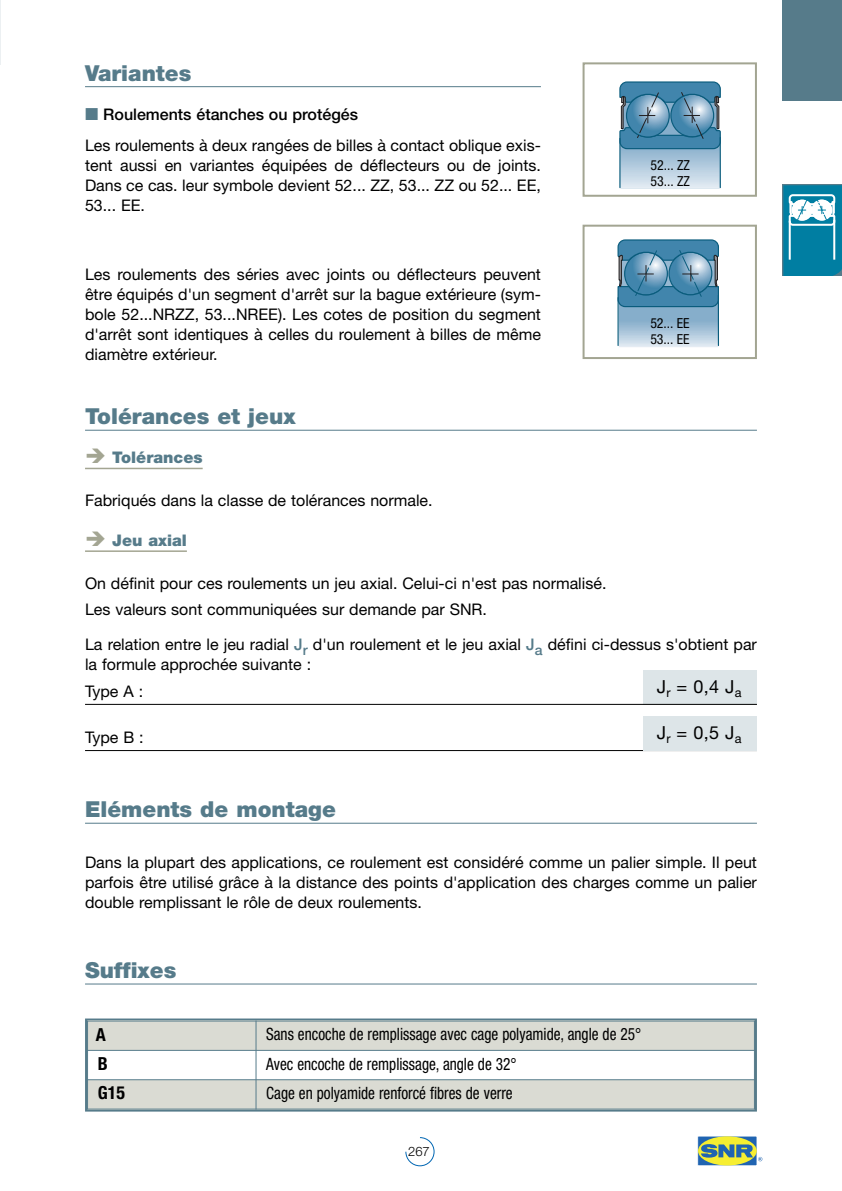
<style>
.page{position:relative;width:842px;height:1191px;background:#fff}
.page>*{position:absolute;margin:0;border:0;box-sizing:border-box;transform-origin:0 0}
.t1{font:900 22px "Helvetica Neue";color:#567b8a}
.t2{font:18px "Helvetica Neue";color:#000}
.t3{font:700 condensed 18px "Helvetica Neue";color:#000}
.t4{font:condensed 17px "Helvetica Neue";color:#000;scale:.9 1}
.t5{font:16px/20px "Helvetica Neue";color:#000;text-align:justify}
.t6{font:500 16px "Helvetica Neue";color:#000}
.t7{font:900 16px "Helvetica Neue";color:#567b8a}
.t8{font:condensed 13.8px/16.6px "Helvetica Neue";color:#000}
.t9{font:300 13px "Helvetica Neue";color:#000}
.s1{font-weight:500;color:#567b8a}
</style>
<div class="page">
<div style="left:782px;top:0;width:60px;height:101px;background:#567b8a"></div>
<hr style="left:0;top:0;width:1px;height:64px;background:#ecf0f2">
<svg style="left:405px;top:1137px;width:29px;height:29px"></svg>
<div style="left:782px;top:184px;width:60px;height:92px;background:#567b8a"></div>
<svg style="left:783px;top:185px;width:59px;height:91px;background:#3598b4"></svg>
<div style="left:698px;top:1136px;width:59px;height:29px;background:#2064b1"></div>
<div style="left:697px;top:1135px;width:60px;height:31px;border:1px solid #fff"></div>
<div style="left:698px;top:1136px;width:59px;height:29px;background:#f6ee31;border-radius:50%"></div>
<svg style="left:701px;top:1144px;width:61px;height:17px"></svg>
<hr style="left:85px;top:86px;width:456px;height:1px;background:#567b8a">
<svg style="left:617px;top:239px;width:102px;height:108px;background:#71a0bc"></svg>
<hr style="left:85px;top:430px;width:672px;height:1px;background:#567b8a">
<hr style="left:85px;top:468px;width:118px;height:1px;background:#a3a592">
<hr style="left:85px;top:550px;width:102px;height:2px;background:#a3a592">
<hr style="left:85px;top:822px;width:672px;height:1px;background:#567b8a">
<hr style="left:85px;top:983px;width:672px;height:1px;background:#567b8a">
<div style="left:643px;top:670px;width:114px;height:34px;background:#dde5e8"></div>
<hr style="left:85px;top:704px;width:672px;height:1px;background:#000">
<hr style="left:85px;top:750px;width:672px;height:1px;background:#000">
<div style="left:643px;top:716px;width:114px;height:34px;background:#dde5e8"></div>
<div style="left:582px;top:62px;width:175px;height:135px;border:2px solid #a3a592"></div>
<div style="left:582px;top:225px;width:175px;height:134px;border:2px solid #a3a592"></div>
<svg style="left:619px;top:81px;width:102px;height:108px;background:#7aa5bf"></svg>
<hr style="left:619px;top:138px;width:1px;height:50px;background:#0a5c7d">
<hr style="left:720px;top:137px;width:1px;height:51px;background:#0a5c7d">
<div style="left:85px;top:1018px;width:672px;height:93px;border:2px solid #567b8a"></div>
<div style="left:87px;top:1020px;width:169px;height:30px;background:#dadbd3"></div>
<div style="left:256px;top:1020px;width:499px;height:30px;background:#dadbd3"></div>
<div style="left:87px;top:1079px;width:169px;height:30px;background:#dadbd3"></div>
<div style="left:256px;top:1079px;width:499px;height:30px;background:#dadbd3"></div>
<hr style="left:87px;top:1020px;width:1px;height:89px;background:#567b8a">
<hr style="left:255px;top:1020px;width:1px;height:89px;background:#567b8a">
<hr style="left:754px;top:1020px;width:1px;height:89px;background:#567b8a">
<hr style="left:87px;top:1020px;width:668px;height:1px;background:#567b8a">
<hr style="left:87px;top:1049px;width:668px;height:1px;background:#567b8a">
<hr style="left:87px;top:1079px;width:668px;height:1px;background:#567b8a">
<hr style="left:87px;top:1108px;width:668px;height:1px;background:#567b8a">
<h1 class="t1" style="left:85px;top:65px;width:108px">Variantes</h1>
<p class="t6" style="left:103px;top:108px;width:256px">Roulements étanches ou protégés</p>
<p class="t5" style="left:85px;top:137px;width:457px">Les roulements à deux rangées de billes à contact oblique exis&shy;tent aussi en variantes équipées de déflecteurs ou de joints.<br>Dans ce cas. leur symbole devient 52... ZZ, 53... ZZ ou 52... EE, 53... EE.</p>
<p class="t5" style="left:85px;top:266px;width:457px">Les roulements des séries avec joints ou déflecteurs peuvent être équipés d'un segment d'arrêt sur la bague extérieure (sym&shy;bole 52...NRZZ, 53...NREE). Les cotes de position du segment d'arrêt sont identiques à celles du roulement à billes de même diamètre extérieur.</p>
<h1 class="t1" style="left:85px;top:408px;width:212px">Tolérances et jeux</h1>
<p class="t7" style="left:112px;top:452px;width:92px">Tolérances</p>
<p class="t5" style="left:85px;top:492px;width:349px">Fabriqués dans la classe de tolérances normale.</p>
<p class="t7" style="left:112px;top:535px;width:76px">Jeu axial</p>
<p class="t5" style="left:85px;top:572px;width:523px;line-height:25.6px">On définit pour ces roulements un jeu axial. Celui-ci n'est pas normalisé.<br>Les valeurs sont communiquées sur demande par SNR.</p>
<p class="t8" style="left:651px;top:157px;width:41px">52... ZZ<br>53... ZZ</p>
<p class="t8" style="left:650px;top:315px;width:41px">52... EE<br>53... EE</p>
<p class="t5" style="left:85px;top:636px;width:673px">La relation entre le jeu radial <span class="s1">J</span><sub>r</sub> d'un roulement et le jeu axial <span class="s1">J</span><sub>a</sub> défini ci-dessus s'obtient par la formule approchée suivante :</p>
<p class="t5" style="left:85px;top:683px;width:60px">Type A :</p>
<p class="t5" style="left:85px;top:729px;width:60px">Type B :</p>
<p class="t2" style="left:657px;top:680px;width:86px">J<sub>r</sub> = 0,4 J<sub>a</sub></p>
<p class="t2" style="left:657px;top:726px;width:86px">J<sub>r</sub> = 0,5 J<sub>a</sub></p>
<h1 class="t1" style="left:85px;top:801px;width:252px">Eléments de montage</h1>
<p class="t5" style="left:85px;top:854px;width:673px">Dans la plupart des applications, ce roulement est considéré comme un palier simple. Il peut parfois être utilisé grâce à la distance des points d'application des charges comme un palier double remplissant le rôle de deux roulements.</p>
<h1 class="t1" style="left:85px;top:962px;width:93px">Suffixes</h1>
<p class="t3" style="left:96px;top:1027px;width:12px">A</p>
<p class="t4" style="left:266px;top:1028px;width:418px">Sans encoche de remplissage avec cage polyamide, angle de 25°</p>
<p class="t3" style="left:98px;top:1057px;width:12px">B</p>
<p class="t4" style="left:266px;top:1057px;width:280px">Avec encoche de remplissage, angle de 32°</p>
<p class="t3" style="left:98px;top:1086px;width:29px">G15</p>
<p class="t4" style="left:266px;top:1086px;width:275px">Cage en polyamide renforcé fibres de verre</p>
<p class="t9" style="left:408px;top:1146px;width:23px">267</p>
</div>
